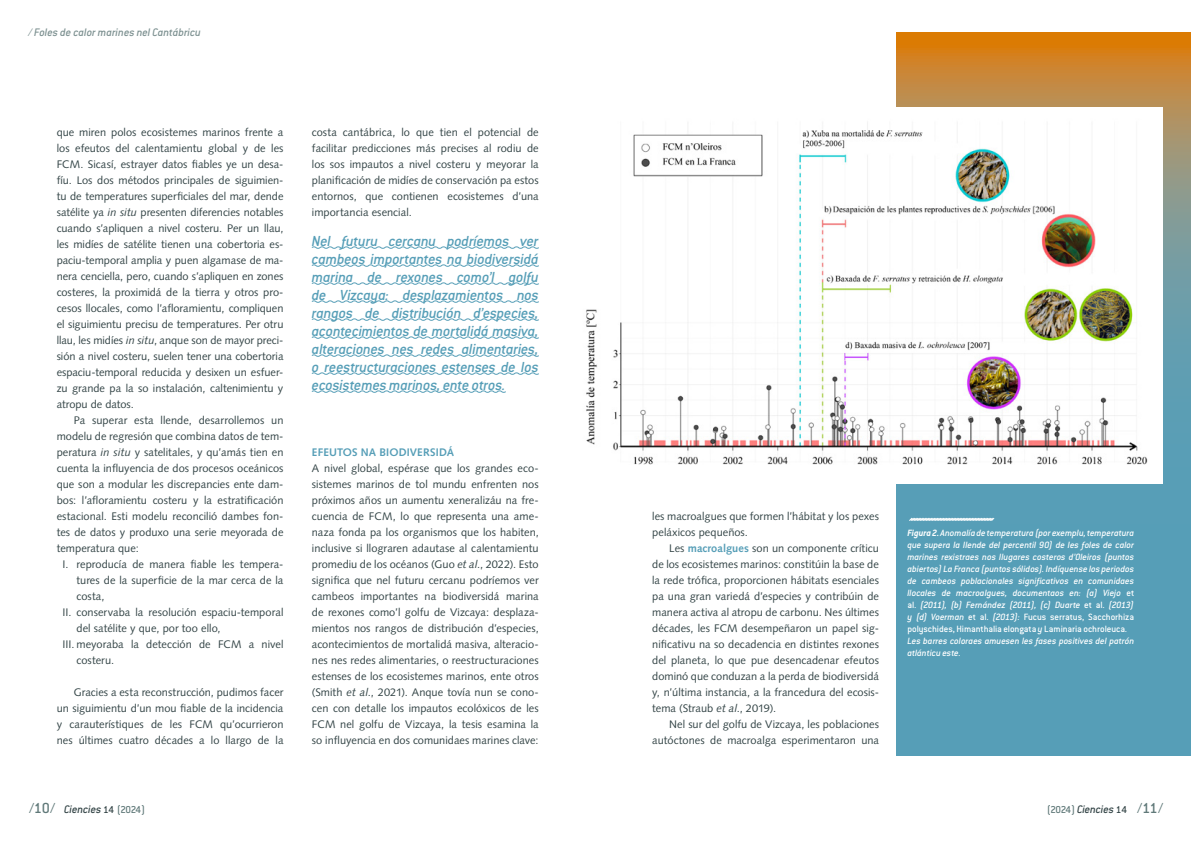
<style>
.page{position:relative;width:1191px;height:842px;background:#fff}
.page>*{position:absolute;margin:0;border:0;box-sizing:border-box;transform-origin:0 0}
.t1{font:italic 500 16px/18px "Conduit ITC Std";letter-spacing:-.015em;color:#569eb7;text-align:justify}
.t2{font:italic 500 12px "Conduit ITC Std";letter-spacing:-.01em;color:#344547}
.t3{font:italic 500 12px "Conduit ITC Std";letter-spacing:-.005em;color:#7d9191}
.t4{font:11px/16px "Syntax LT Std";letter-spacing:.005em;color:#344547;text-align:justify}
.t5{font:700 11px "Syntax LT Std";letter-spacing:.01em;color:#569eb7}
.t6{font:italic 500 10px/12px "Conduit ITC Std";letter-spacing:-.005em;color:#fff}
.s1{font-style:italic}
.s2{font-weight:700;color:#569eb7}
.s3{font-weight:700}
.s4{font-style:normal}
.s5{font-style:normal;font-size:16px;color:#607979}
.s6{font-style:normal;font-size:11px}
.s7{font-style:normal;font-size:11px;color:#607979}
</style>
<div class="page">
<svg style="left:896px;top:33px;width:295px;height:722px;background:#70999a"></svg>
<svg style="left:311px;top:246px;width:228px;height:3px"></svg>
<svg style="left:311px;top:264px;width:228px;height:3px"></svg>
<svg style="left:311px;top:282px;width:228px;height:3px"></svg>
<svg style="left:311px;top:300px;width:228px;height:3px"></svg>
<svg style="left:311px;top:318px;width:228px;height:3px"></svg>
<svg style="left:311px;top:336px;width:228px;height:3px"></svg>
<svg style="left:311px;top:354px;width:228px;height:3px"></svg>
<svg style="left:311px;top:372px;width:228px;height:3px"></svg>
<svg style="left:311px;top:390px;width:195px;height:3px"></svg>
<img style="left:586px;top:107px;width:576px;height:377px">
<svg style="left:908px;top:517px;width:86px;height:4px"></svg>
<p class="t3" style="left:28px;top:25px;width:174px">/ Foles de calor marines nel Cantábricu</p>
<p class="t4" style="left:57px;top:124px;width:228px">que miren polos ecosistemes marinos frente a los efeutos del calentamientu global y de les FCM. Sicasí, estrayer datos fiables ye un desa&shy;fíu. Los dos métodos principales de siguimien&shy;tu de temperatures superficiales del mar, dende satélite ya <span class="s1">in situ</span> presenten diferencies notables cuando s’apliquen a nivel costeru. Per un llau, les midíes de satélite tienen una cobertoria es&shy;paciu-temporal amplia y puen algamase de ma&shy;nera cenciella, pero, cuando s’apliquen en zones costeres, la proximidá de la tierra y otros pro&shy;cesos llocales, como l’afloramientu, compliquen el siguimientu precisu de temperatures. Per otru llau, les midíes <span class="s1">in situ</span>, anque son de mayor preci&shy;sión a nivel costeru, suelen tener una cobertoria espaciu-temporal reducida y desixen un esfuer&shy;zu grande pa la so instalación, caltenimientu y atropu de datos.</p>
<p class="t4" style="left:74px;top:412px;width:211px">Pa superar esta llende, desarrollemos un</p>
<p class="t4" style="left:57px;top:428px;width:228px">modelu de regresión que combina datos de tem-</p>
<p class="t4" style="left:57px;top:444px;width:228px">peratura <span class="s1">in situ</span> y satelitales, y qu’amás tien en</p>
<p class="t4" style="left:57px;top:460px;width:228px">cuenta la influyencia de dos procesos oceánicos</p>
<p class="t4" style="left:57px;top:476px;width:228px">que son a modular les discrepancies ente dam-</p>
<p class="t4" style="left:57px;top:492px;width:228px">bos: l’afloramientu costeru y la estratificación</p>
<p class="t4" style="left:57px;top:508px;width:228px">estacional. Esti modelu reconcilió dambes fon-</p>
<p class="t4" style="left:57px;top:524px;width:228px">tes de datos y produxo una serie meyorada de</p>
<p class="t4" style="left:57px;top:540px;width:84px">temperatura que:</p>
<p class="t4" style="left:62px;top:556px;width:223px">I. reproducía de manera fiable les tempera-</p>
<p class="t4" style="left:77px;top:572px;width:208px">tures de la superficie de la mar cerca de la</p>
<p class="t4" style="left:77px;top:588px;width:30px">costa,</p>
<p class="t4" style="left:62px;top:604px;width:223px">II. conservaba la resolución espaciu-temporal</p>
<p class="t4" style="left:77px;top:620px;width:146px">del satélite y que, por too ello,</p>
<p class="t4" style="left:62px;top:636px;width:223px">III. meyoraba la detección de FCM a nivel</p>
<p class="t4" style="left:77px;top:652px;width:39px">costeru.</p>
<p class="t4" style="left:57px;top:684px;width:228px;text-indent:17px">Gracies a esta reconstrucción, pudimos facer un siguimientu d’un mou fiable de la incidencia y carauterístiques de les FCM qu’ocurrieron nes últimes cuatro décades a lo llargo de la</p>
<p class="t4" style="left:312px;top:124px;width:228px">costa cantábrica, lo que tien el potencial de facilitar predicciones más precises al rodiu de los sos impautos a nivel costeru y meyorar la planificación de midíes de conservación pa estos entornos, que contienen ecosistemes d’una importancia esencial.</p>
<p class="t1" style="left:312px;top:231px;width:228px">Nel futuru cercanu podríemos ver cambeos importantes na biodiversidá marina de rexones como’l golfu de Vizcaya: desplazamientos nos rangos de distribución d’especies, acontecimientos de mortalidá masiva, alteraciones nes redes alimentaries, o reestructuraciones estenses de los ecosistemes marinos, ente otros.</p>
<p class="t5" style="left:312px;top:446px;width:144px">EFEUTOS NA BIODIVERSIDÁ</p>
<p class="t4" style="left:312px;top:460px;width:228px">A nivel global, espérase que los grandes eco&shy;sistemes marinos de tol mundu enfrenten nos próximos años un aumentu xeneralizáu na fre&shy;cuencia de FCM, lo que representa una ame&shy;naza fonda pa los organismos que los habiten, inclusive si llograren adautase al calentamientu promediu de los océanos (Guo <span class="s1">et al</span>., 2022). Esto significa que nel futuru cercanu podríemos ver cambeos importantes na biodiversidá marina de rexones como’l golfu de Vizcaya: desplaza&shy;mientos nos rangos de distribución d’especies, acontecimientos de mortalidá masiva, alteracio&shy;nes nes redes alimentaries, o reestructuraciones estenses de los ecosistemes marinos, ente otros (Smith <span class="s1">et al</span>., 2021). Anque tovía nun se cono&shy;cen con detalle los impautos ecolóxicos de les FCM nel golfu de Vizcaya, la tesis esamina la so influyencia en dos comunidaes marines clave:</p>
<p class="t4" style="left:652px;top:509px;width:228px">les macroalgues que formen l’hábitat y los pexes peláxicos pequeños.</p>
<p class="t4" style="left:652px;top:541px;width:228px;text-indent:17px">Les <span class="s2">MACROALGUES</span> son un componente críticu de los ecosistemes marinos: constitúin la base de la rede trófica, proporcionen hábitats esenciales pa una gran variedá d’especies y contribúin de manera activa al atropu de carbonu. Nes últimes décades, les FCM desempeñaron un papel sig&shy;nificativu na so decadencia en distintes rexones del planeta, lo que pue desencadenar efeutos dominó que conduzan a la perda de biodiversidá y, n’última instancia, a la francedura del ecosis&shy;tema (Straub <span class="s1">et al</span>., 2019).</p>
<p class="t4" style="left:652px;top:717px;width:228px;text-align:right">Nel sur del golfu de Vizcaya, les poblaciones autóctones de macroalga esperimentaron una</p>
<p class="t6" style="left:907px;top:526px;width:228px"><span class="s3">Figura 2.</span>Anomalía de temperatura (por exemplu, temperatura que supera la llende del percentil 90) de les foles de calor marines rexistraes nos llugares costeros d’Oleiros (puntos abiertos) La Franca (puntos sólidos). Indíquense los periodos de cambeos poblacionales significativos en comunidaes llocales de macroalgues, documentaos en: (a) Viejo <span class="s4">et al.</span> (2011), (b) Fernández (2011), (c) Duarte <span class="s4">et al.</span> (2013) y (d) Voerman <span class="s4">et al.</span> (2013): <span class="s4">Fucus serratus, Sacchorhiza polyschides, Himanthalia elongata</span> y <span class="s4">Laminaria ochroleuca.<br></span>Les barres coloraes amuesen les fases positives del patrón atlánticu este.</p>
<p class="t2" style="left:29px;top:802px;width:118px"><span class="s5">/10/</span> Ciencies <span class="s6">14</span> <span class="s7">(2024)</span></p>
<p class="t2" style="left:1047px;top:802px;width:118px"><span class="s7">(2024)</span> Ciencies <span class="s6">14</span> <span class="s5">/11/</span></p>
</div>
